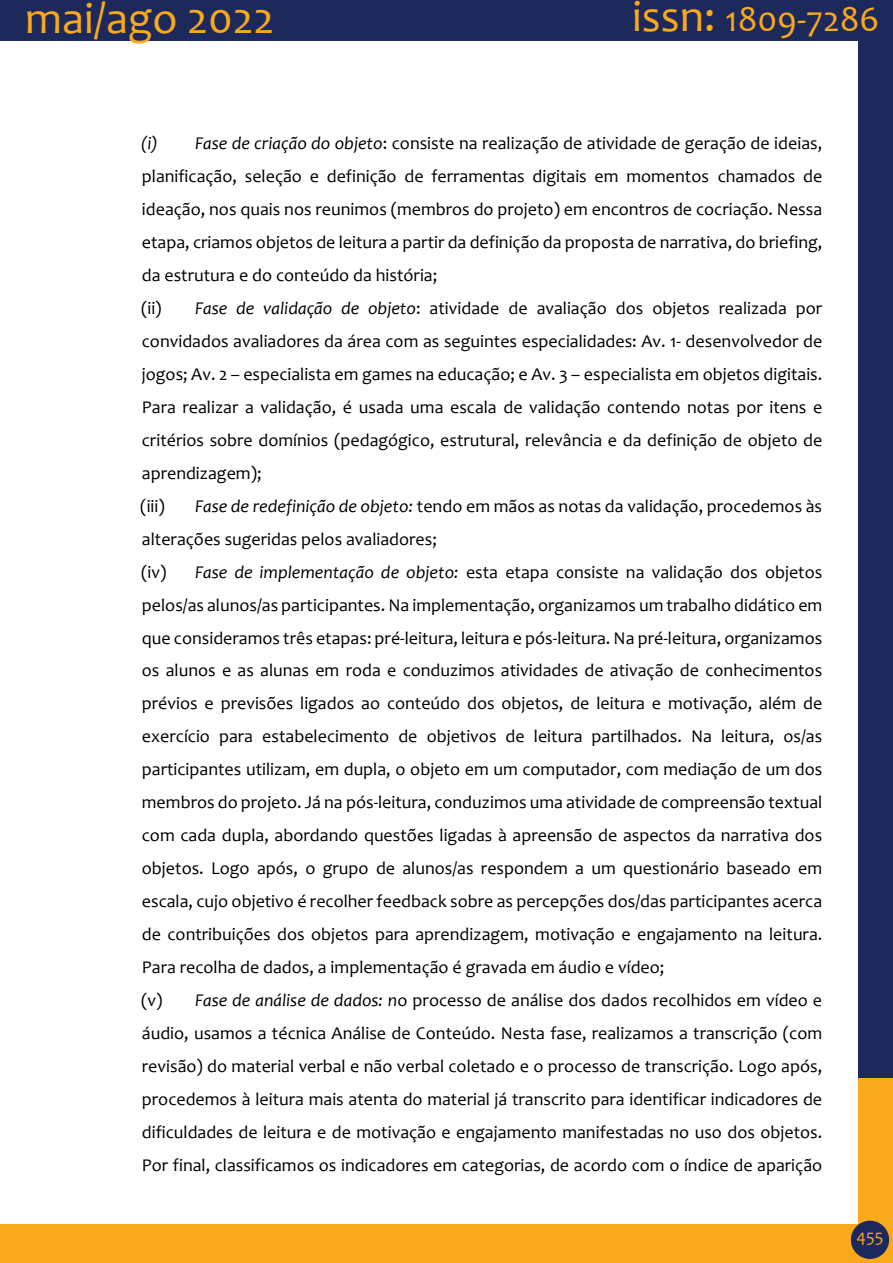
<style>
.page{position:relative;width:893px;height:1263px;background:#fff}
.page>*{position:absolute;margin:0;border:0;box-sizing:border-box;transform-origin:0 0}
.t1{font:45px "Candara";color:#f9a91b}
.t2{font:36px "Candara";color:#f9a91b}
.t3{font:18px/33px "Candara";color:#000}
.t4{font:18px "Candara";color:#f9a91b}
.s1{font-size:45px}
.s2{font-style:italic}
</style>
<div class="page">
<div style="left:858px;top:0;width:34px;height:1079px;background:#1d295a"></div>
<div style="left:0;top:0;width:890px;height:41px;background:#1d295a"></div>
<div style="left:858px;top:1078px;width:35px;height:185px;background:#f9a91b"></div>
<div style="left:0;top:1224px;width:860px;height:39px;background:#f9a91b"></div>
<div style="left:851px;top:1221px;width:38px;height:38px;background:#1d295a;border-radius:50%"></div>
<h1 class="t1" style="left:25px;top:-9px;width:251px">mai/ago 2022</h1>
<h2 class="t2" style="left:632px;top:-3px;width:249px"><span class="s1">issn:</span> 1809-7286</h2>
<p class="t3" style="left:140px;top:127px;width:683px"><span class="s2">(i) Fase de criação do objeto</span>: consiste na realização de atividade de geração de ideias, planificação, seleção e definição de ferramentas digitais em momentos chamados de ideação, nos quais nos reunimos (membros do projeto) em encontros de cocriação. Nessa etapa, criamos objetos de leitura a partir da definição da proposta de narrativa, do briefing, da estrutura e do conteúdo da história;<br>(ii) <span class="s2">Fase de validação de objeto</span>: atividade de avaliação dos objetos realizada por convidados avaliadores da área com as seguintes especialidades: Av. 1- desenvolvedor de jogos; Av. 2 – especialista em games na educação; e Av. 3 – especialista em objetos digitais.<br>Para realizar a validação, é usada uma escala de validação contendo notas por itens e critérios sobre domínios (pedagógico, estrutural, relevância e da definição de objeto de aprendizagem);<br>(iii)</p>
<p class="t3" style="left:141px;top:489px;width:683px;text-indent:54px"><span class="s2">Fase de redefinição de objeto:</span> tendo em mãos as notas da validação, procedemos às alterações sugeridas pelos avaliadores;<br>(iv) <span class="s2">Fase de implementação de objeto:</span> esta etapa consiste na validação dos objetos pelos/as alunos/as participantes. Na implementação, organizamos um trabalho didático em que consideramos três etapas: pré-leitura, leitura e pós-leitura. Na pré-leitura, organizamos os alunos e as alunas em roda e conduzimos atividades de ativação de conhecimentos prévios e previsões ligados ao conteúdo dos objetos, de leitura e motivação, além de exercício para estabelecimento de objetivos de leitura partilhados. Na leitura, os/as participantes utilizam, em dupla, o objeto em um computador, com mediação de um dos membros do projeto. Já na pós-leitura, conduzimos uma atividade de compreensão textual com cada dupla, abordando questões ligadas à apreensão de aspectos da narrativa dos objetos. Logo após, o grupo de alunos/as respondem a um questionário baseado em escala, cujo objetivo é recolher feedback sobre as percepções dos/das participantes acerca de contribuições dos objetos para aprendizagem, motivação e engajamento na leitura.<br>Para recolha de dados, a implementação é gravada em áudio e vídeo;<br>(v) <span class="s2">Fase de análise de dados: n</span>o processo de análise dos dados recolhidos em vídeo e áudio, usamos a técnica Análise de Conteúdo. Nesta fase, realizamos a transcrição (com revisão) do material verbal e não verbal coletado e o processo de transcrição. Logo após, procedemos à leitura mais atenta do material já transcrito para identificar indicadores de dificuldades de leitura e de motivação e engajamento manifestadas no uso dos objetos.<br>Por final, classificamos os indicadores em categorias, de acordo com o índice de aparição</p>
<p class="t4" style="left:856px;top:1224px;width:29px">455</p>
</div>
